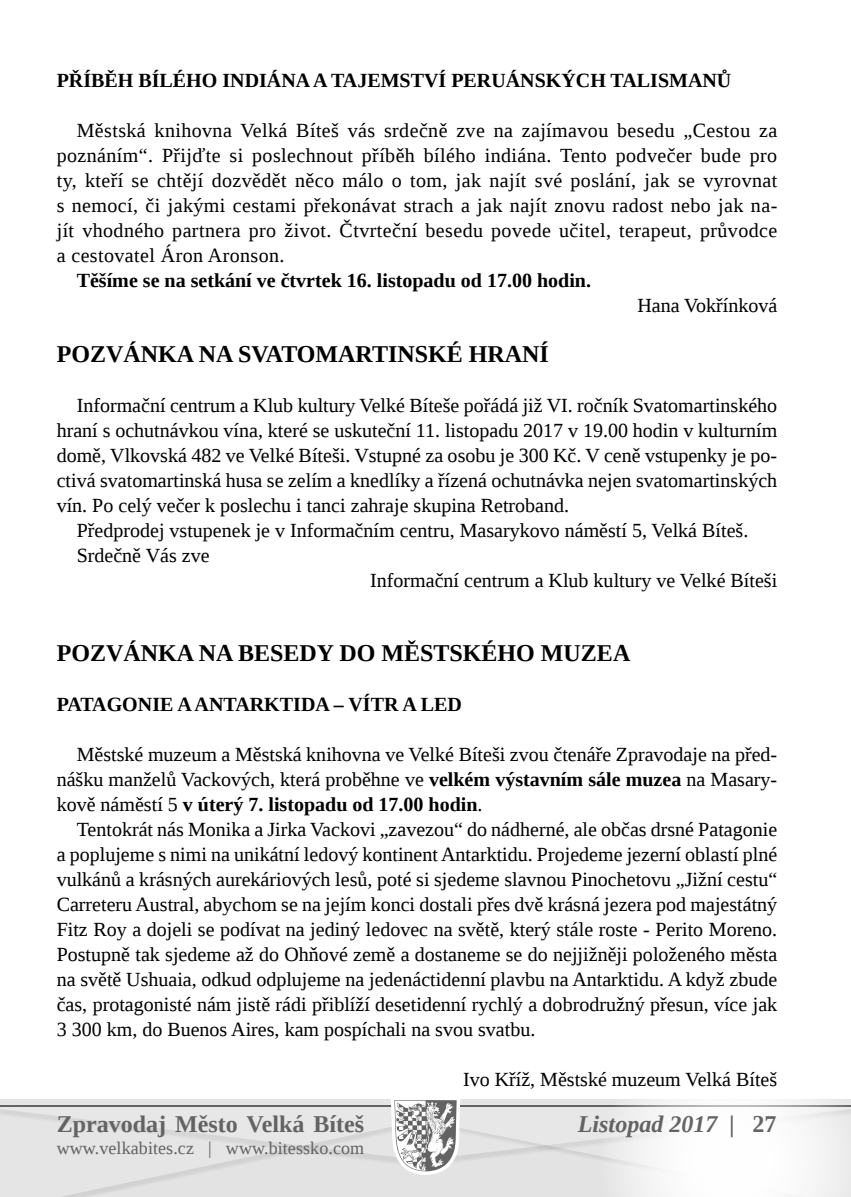
<style>
.page{position:relative;width:851px;height:1197px;background:#fff}
.page>*{position:absolute;margin:0;border:0;box-sizing:border-box;transform-origin:0 0}
.t1{font:700 24px "Liberation Serif";color:#000}
.t2{font:700 24px "Liberation Serif";color:#646363}
.t3{font:italic 700 24px "Liberation Serif";color:#646363}
.t4{font:20px/25px "Liberation Serif";color:#000;text-align:justify}
.t5{font:700 20px "Liberation Serif";color:#000}
.t6{font:18px "Liberation Serif";letter-spacing:.005em;color:#646363}
.s1{font-weight:700}
.s2{font-style:normal}
</style>
<div class="page">
<svg style="left:0;top:1099px;width:598px;height:97px;background:#ddd"></svg>
<svg style="left:598px;top:1099px;width:252px;height:97px"></svg>
<p class="t5" style="left:57px;top:67px;width:676px">PŘÍBĚH BÍLÉHO INDIÁNA A TAJEMSTVÍ PERUÁNSKÝCH TALISMANŮ</p>
<p class="t4" style="left:57px;top:118px;width:722px;text-indent:20px">Městská knihovna Velká Bíteš vás srdečně zve na zajímavou besedu „Cestou za poznáním“. Přijďte si poslechnout příběh bílého indiána. Tento podvečer bude pro ty, kteří se chtějí dozvědět něco málo o tom, jak najít své poslání, jak se vyrovnat s nemocí, či jakými cestami překonávat strach a jak najít znovu radost nebo jak na&shy;jít vhodného partnera pro život. Čtvrteční besedu povede učitel, terapeut, průvodce a cestovatel Áron Aronson.</p>
<p class="t5" style="left:77px;top:267px;width:515px">Těšíme se na setkání ve čtvrtek 16. listopadu od 17.00 hodin.</p>
<p class="t4" style="left:637px;top:292px;width:141px">Hana Vokřínková</p>
<p class="t1" style="left:57px;top:338px;width:493px">POZVÁNKA NA SVATOMARTINSKÉ HRANÍ</p>
<p class="t4" style="left:57px;top:392px;width:722px;text-indent:20px">Informační centrum a Klub kultury Velké Bíteše pořádá již VI. ročník Svatomartinského hraní s ochutnávkou vína, které se uskuteční 11. listopadu 2017 v 19.00 hodin v kulturním domě, Vlkovská 482 ve Velké Bíteši. Vstupné za osobu je 300 Kč. V ceně vstupenky je po&shy;ctivá svatomartinská husa se zelím a knedlíky a řízená ochutnávka nejen svatomartinských vín. Po celý večer k poslechu i tanci zahraje skupina Retroband.</p>
<p class="t4" style="left:77px;top:517px;width:673px">Předprodej vstupenek je v Informačním centru, Masarykovo náměstí 5, Velká Bíteš.</p>
<p class="t4" style="left:77px;top:542px;width:134px">Srdečně Vás zve</p>
<p class="t4" style="left:370px;top:567px;width:408px">Informační centrum a Klub kultury ve Velké Bíteši</p>
<p class="t1" style="left:57px;top:637px;width:575px">POZVÁNKA NA BESEDY DO MĚSTSKÉHO MUZEA</p>
<p class="t5" style="left:57px;top:691px;width:406px">PATAGONIE A ANTARKTIDA – VÍTR A LED</p>
<p class="t4" style="left:57px;top:742px;width:722px;text-indent:20px">Městské muzeum a Městská knihovna ve Velké Bíteši zvou čtenáře Zpravodaje na před&shy;nášku manželů Vackových, která proběhne ve <span class="s1">velkém výstavním sále muzea</span> na Masary&shy;kově náměstí 5 <span class="s1">v úterý 7. listopadu od 17.00 hodin</span>.</p>
<p class="t4" style="left:57px;top:816px;width:722px;text-indent:20px">Tentokrát nás Monika a Jirka Vackovi „zavezou“ do nádherné, ale občas drsné Patagonie a poplujeme s nimi na unikátní ledový kontinent Antarktidu. Projedeme jezerní oblastí plné vulkánů a krásných aurekáriových lesů, poté si sjedeme slavnou Pinochetovu „Jižní cestu“ Carreteru Austral, abychom se na jejím konci dostali přes dvě krásná jezera pod majestátný Fitz Roy a dojeli se podívat na jediný ledovec na světě, který stále roste - Perito Moreno.<br>Postupně tak sjedeme až do Ohňové země a dostaneme se do nejjižněji položeného města na světě Ushuaia, odkud odplujeme na jedenáctidenní plavbu na Antarktidu. A když zbude čas, protagonisté nám jistě rádi přiblíží desetidenní rychlý a dobrodružný přesun, více jak 3 300 km, do Buenos Aires, kam pospíchali na svou svatbu.</p>
<p class="t4" style="left:463px;top:1066px;width:316px">Ivo Kříž, Městské muzeum Velká Bíteš</p>
<p class="t2" style="left:57px;top:1107px;width:309px">Zpravodaj Město Velká Bíteš</p>
<p class="t6" style="left:57px;top:1135px;width:309px">www.velkabites.cz | www.bitessko.com</p>
<p class="t3" style="left:578px;top:1108px;width:200px">Listopad 2017 | <span class="s2">27</span></p>
</div>
